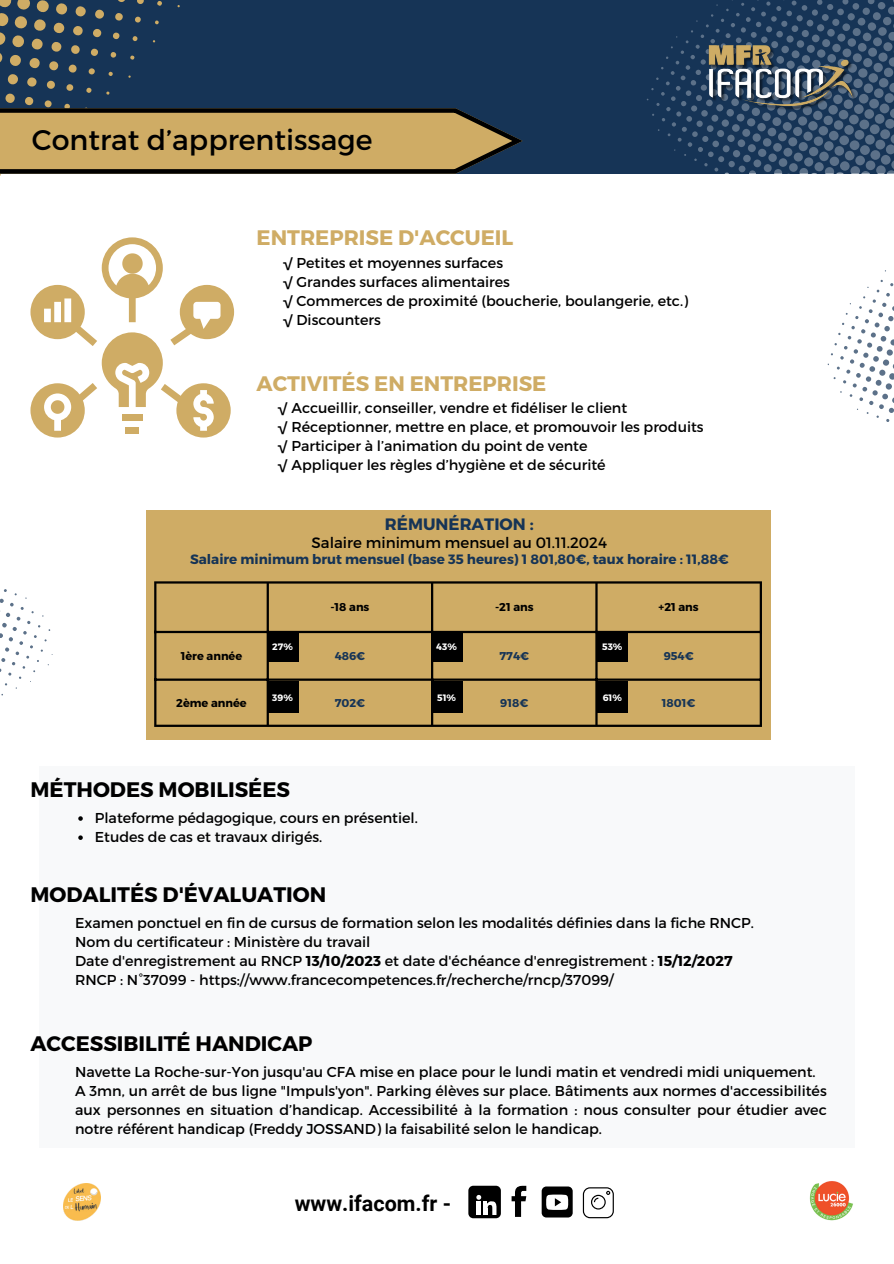
<style>
.page{position:relative;width:894px;height:1264px;background:#fff}
.page>*{position:absolute;margin:0;border:0;box-sizing:border-box;transform-origin:0 0}
.t1{font:28.5px "Montserrat";color:#000}
.t2{font:700 21.6px "Roboto";color:#000}
.t3{font:700 21px "Montserrat";color:#000}
.t4{font:700 21px "Montserrat";color:#cfac65}
.t5{font:700 16.5px "Montserrat";color:#163456}
.t6{font:15px "Montserrat";color:#000}
.t7{font:14.25px/19.2px "Montserrat";color:#000}
.t8{font:700 13.5px "Montserrat";color:#163456}
.t9{font:700 11.4px "Montserrat";color:#000}
.t10{font:700 11.4px "Montserrat";color:#163456}
.t11{font:700 9.3px "Montserrat";color:#fff}
.s1{font-weight:700}
</style>
<div class="page">
<div style="left:146px;top:510px;width:624px;height:229px;background:#cfac65"></div>
<hr style="left:154px;top:583px;width:2px;height:141px;background:#000">
<hr style="left:266px;top:583px;width:3px;height:141px;background:#000">
<hr style="left:431px;top:583px;width:2px;height:141px;background:#000">
<hr style="left:595px;top:583px;width:2px;height:141px;background:#000">
<hr style="left:759px;top:583px;width:2px;height:141px;background:#000">
<hr style="left:154px;top:581px;width:607px;height:2px;background:#000">
<hr style="left:154px;top:631px;width:607px;height:2px;background:#000">
<hr style="left:154px;top:678px;width:607px;height:2px;background:#000">
<hr style="left:154px;top:724px;width:607px;height:3px;background:#000">
<div style="left:266px;top:633px;width:32px;height:28px;background:#000"></div>
<div style="left:266px;top:681px;width:32px;height:32px;background:#000"></div>
<div style="left:430px;top:681px;width:32px;height:32px;background:#000"></div>
<div style="left:596px;top:681px;width:32px;height:32px;background:#000"></div>
<div style="left:430px;top:633px;width:32px;height:28px;background:#000"></div>
<div style="left:596px;top:633px;width:32px;height:28px;background:#000"></div>
<div style="left:0;top:0;width:893px;height:174px;background:#163456"></div>
<svg style="left:0;top:0;width:522px;height:176px"></svg>
<svg style="left:30px;top:237px;width:204px;height:200px"></svg>
<div style="left:39px;top:766px;width:815px;height:382px;background:#f8f9fa"></div>
<svg style="left:646px;top:0;width:248px;height:422px"></svg>
<svg style="left:78px;top:816px;width:5px;height:4px"></svg>
<svg style="left:78px;top:835px;width:5px;height:5px"></svg>
<svg style="left:0;top:589px;width:53px;height:106px"></svg>
<img style="left:809px;top:1181px;width:44px;height:40px">
<div style="left:541px;top:1186px;width:31px;height:31px;background:#000;border-radius:5px"></div>
<svg style="left:546px;top:1194px;width:22px;height:15px"></svg>
<svg style="left:582px;top:1187px;width:31px;height:31px"></svg>
<svg style="left:511px;top:1185px;width:15px;height:31px"></svg>
<div style="left:468px;top:1185px;width:32px;height:33px;background:#000;border-radius:5px"></div>
<svg style="left:476px;top:1194px;width:20px;height:20px"></svg>
<img style="left:63px;top:1183px;width:37px;height:38px">
<h1 class="t1" style="left:32px;top:122px;width:342px">Contrat d’apprentissage</h1>
<h3 class="t4" style="left:256px;top:224px;width:258px">ENTREPRISE D'ACCUEIL</h3>
<p class="t7" style="left:283px;top:253px;width:406px">√ Petites et moyennes surfaces<br>√ Grandes surfaces alimentaires<br>√ Commerces de proximité (boucherie, boulangerie, etc.) √ Discounters</p>
<h3 class="t4" style="left:256px;top:370px;width:291px">ACTIVITÉS EN ENTREPRISE</h3>
<p class="t7" style="left:278px;top:398px;width:427px">√ Accueillir, conseiller, vendre et fidéliser le client<br>√ Réceptionner, mettre en place, et promouvoir les produits √ Participer à l’animation du point de vente<br>√ Appliquer les règles d’hygiène et de sécurité</p>
<p class="t5" style="left:385px;top:514px;width:150px">RÉMUNÉRATION :</p>
<p class="t6" style="left:311px;top:533px;width:297px">Salaire minimum mensuel au 01.11.2024</p>
<p class="t8" style="left:190px;top:551px;width:540px">Salaire minimum brut mensuel (base 35 heures) 1 801,80€, taux horaire : 11,88€</p>
<p class="t9" style="left:330px;top:600px;width:41px">-18 ans</p>
<p class="t9" style="left:495px;top:600px;width:40px">-21 ans</p>
<p class="t9" style="left:658px;top:600px;width:42px">+21 ans</p>
<p class="t11" style="left:272px;top:641px;width:22px">27%</p>
<p class="t11" style="left:436px;top:641px;width:22px">43%</p>
<p class="t11" style="left:602px;top:641px;width:22px">53%</p>
<p class="t9" style="left:181px;top:648px;width:63px">1ère année</p>
<p class="t10" style="left:334px;top:648px;width:32px">486€</p>
<p class="t10" style="left:499px;top:648px;width:31px">774€</p>
<p class="t10" style="left:663px;top:648px;width:31px">954€</p>
<p class="t9" style="left:176px;top:695px;width:72px">2ème année</p>
<p class="t10" style="left:334px;top:695px;width:32px">702€</p>
<p class="t10" style="left:500px;top:695px;width:29px">918€</p>
<p class="t10" style="left:661px;top:695px;width:35px">1801€</p>
<p class="t11" style="left:272px;top:691px;width:22px">39%</p>
<p class="t11" style="left:437px;top:691px;width:20px">51%</p>
<p class="t11" style="left:602px;top:691px;width:21px">61%</p>
<h3 class="t3" style="left:30px;top:777px;width:261px">MÉTHODES MOBILISÉES</h3>
<p class="t7" style="left:95px;top:808px;width:324px">Plateforme pédagogique, cours en présentiel.<br>Etudes de cas et travaux dirigés.</p>
<h3 class="t3" style="left:30px;top:881px;width:297px">MODALITÉS D'ÉVALUATION</h3>
<p class="t7" style="left:75px;top:913px;width:680px">Examen ponctuel en fin de cursus de formation selon les modalités définies dans la fiche RNCP.<br>Nom du certificateur : Ministère du travail<br>Date d'enregistrement au RNCP <span class="s1">13/10/2023</span> et date d'échéance d'enregistrement : <span class="s1">15/12/2027<br></span>RNCP : N°37099 - https://www.francecompetences.fr/recherche/rncp/37099/</p>
<h3 class="t3" style="left:30px;top:1030px;width:283px">ACCESSIBILITÉ HANDICAP</h3>
<p class="t7" style="left:75px;top:1062px;width:753px">Navette La Roche-sur-Yon jusqu'au CFA mise en place pour le lundi matin et vendredi midi uniquement.<br>A 3mn, un arrêt de bus ligne "Impuls'yon". Parking élèves sur place. Bâtiments aux normes d'accessibilités aux personnes en situation d’handicap. Accessibilité à la formation : nous consulter pour étudier avec notre référent handicap (Freddy JOSSAND) la faisabilité selon le handicap.</p>
<h2 class="t2" style="left:294px;top:1187px;width:158px">www.ifacom.fr -</h2>
</div>
